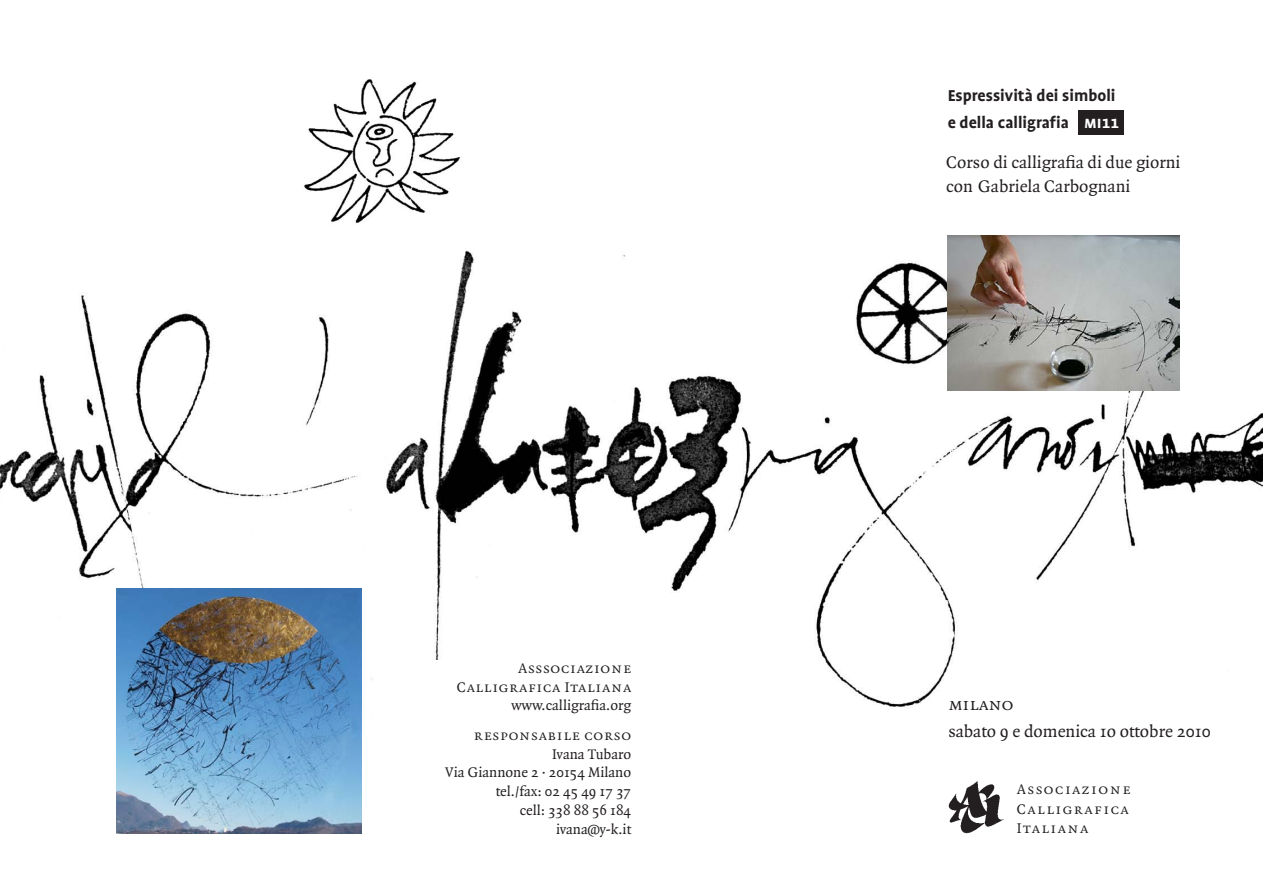
<style>
.page{position:relative;width:1263px;height:893px;background:#fff}
.page>*{position:absolute;margin:0;border:0;box-sizing:border-box;transform-origin:0 0}
.Normale{font:18px "Quadraat";color:#231f20}
.Normale-2{font:700 18px "Profile";color:#231f20}
.Normale-3{font:18px "Quadraat Small Caps";color:#231f20}
.Normale-4{font:15px "Quadraat";color:#231f20}
.Normale-5{font:15px "Quadraat Small Caps";letter-spacing:.05em;color:#231f20}
.Normale-6{font:15px "Quadraat Small Caps";letter-spacing:.1em;color:#231f20}
.s1{font-family:"Profile SC";color:#fff}
</style>
<div class="page">
<img style="left:0;top:235px;width:1263px;height:472px">
<img style="left:295px;top:79px;width:178px;height:163px">
<div style="left:421px;top:660px;width:212px;height:103px;background:#fff"></div>
<img style="left:948px;top:781px;width:56px;height:53px">
<img style="left:947px;top:235px;width:232px;height:156px">
<img style="left:116px;top:588px;width:246px;height:245px">
<div style="left:1078px;top:111px;width:45px;height:24px;background:#231f20"></div>
<p class="Normale-2" style="left:948px;top:86px;width:169px">Espressività dei simboli</p>
<p class="Normale-2" style="left:948px;top:113px;width:173px">e della calligrafia <span class="s1">mi11</span></p>
<p class="Normale" style="left:946px;top:153px;width:236px">Corso di calligrafia di due giorni</p>
<p class="Normale" style="left:946px;top:177px;width:186px">con Gabriela Carbognani</p>
<p class="Normale-5" style="left:518px;top:660px;width:114px">Asssociazione</p>
<p class="Normale-5" style="left:457px;top:679px;width:176px">Calligrafica Italiana</p>
<p class="Normale-4" style="left:512px;top:698px;width:121px">www.calligrafia.org</p>
<p class="Normale-3" style="left:948px;top:695px;width:67px">milano</p>
<p class="Normale" style="left:948px;top:722px;width:264px">sabato 9 e domenica 1o ottobre 2010</p>
<p class="Normale-5" style="left:474px;top:727px;width:159px">responsabile corso</p>
<p class="Normale-4" style="left:552px;top:746px;width:81px">Ivana Tubaro</p>
<p class="Normale-4" style="left:445px;top:765px;width:187px">Via Giannone 2 · 20154 Milano</p>
<p class="Normale-4" style="left:496px;top:783px;width:137px">tel./fax: 02 45 49 17 37</p>
<p class="Normale-4" style="left:520px;top:802px;width:113px">cell: 338 88 56 184</p>
<p class="Normale-4" style="left:556px;top:821px;width:77px">ivana@y-k.it</p>
<p class="Normale-6" style="left:1017px;top:781px;width:115px">Associazione</p>
<p class="Normale-6" style="left:1017px;top:801px;width:113px">Calligrafica</p>
<p class="Normale-6" style="left:1017px;top:820px;width:73px">Italiana</p>
</div>
